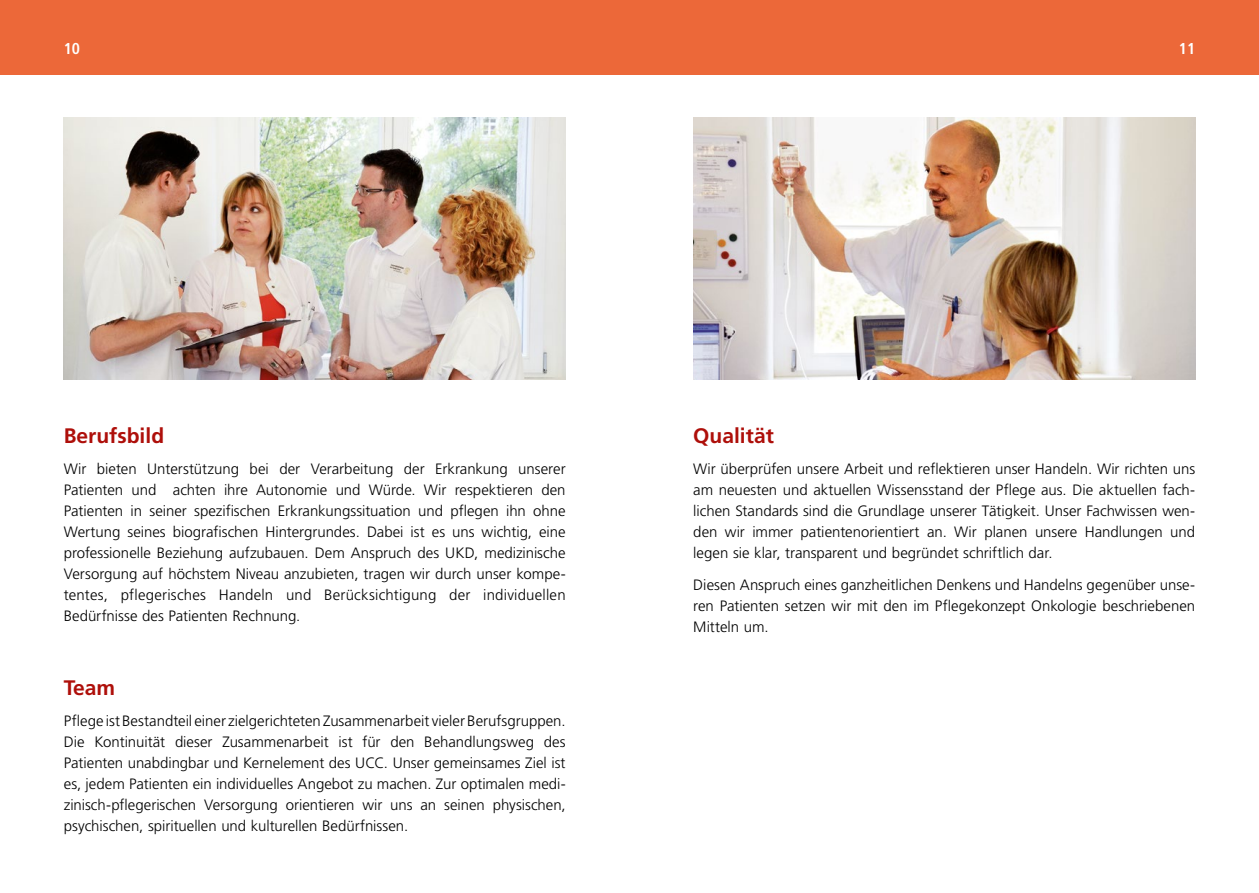
<style>
.page{position:relative;width:1259px;height:893px;background:#fff}
.page>*{position:absolute;margin:0;border:0;box-sizing:border-box;transform-origin:0 0}
.t1{font:700 21px "Frutiger LT";color:#ae0f0a}
.t2{font:700 condensed 15.75px "Frutiger LT";color:#fff}
.t3{font:300 15px/21px "Frutiger LT";color:#000;text-align:justify}
</style>
<div class="page">
<div style="left:0;top:0;width:1259px;height:75px;background:#ec6839"></div>
<img style="left:693px;top:117px;width:502px;height:263px">
<img style="left:64px;top:117px;width:502px;height:263px">
<p class="t2" style="left:64px;top:40px;width:18px">10</p>
<p class="t2" style="left:1178px;top:40px;width:18px">11</p>
<h1 class="t1" style="left:64px;top:423px;width:102px">Berufsbild</h1>
<p class="t3" style="left:64px;top:459px;width:503px">Wir bieten Unterstützung bei der Verarbeitung der Erkrankung unserer Patienten und achten ihre Autonomie und Würde. Wir respektieren den Patienten in seiner spezifischen Erkrankungssituation und pflegen ihn ohne Wertung seines biografischen Hintergrundes. Dabei ist es uns wichtig, eine professionelle Beziehung aufzubauen. Dem Anspruch des UKD, medizinische Versorgung auf höchstem Niveau anzubieten, tragen wir durch unser kompe&shy;tentes, pflegerisches Handeln und Berücksichtigung der individuellen Bedürfnisse des Patienten Rechnung.</p>
<h1 class="t1" style="left:64px;top:675px;width:53px">Team</h1>
<p class="t3" style="left:64px;top:711px;width:503px">Pflege ist Bestandteil einer zielgerichteten Zusammenarbeit vieler Berufsgruppen.<br>Die Kontinuität dieser Zusammenarbeit ist für den Behandlungsweg des Patienten unabdingbar und Kernelement des UCC. Unser gemeinsames Ziel ist es, jedem Patienten ein individuelles Angebot zu machen. Zur optimalen medi&shy;zinisch-pflegerischen Versorgung orientieren wir uns an seinen physischen, psychischen, spirituellen und kulturellen Bedürfnissen.</p>
<h1 class="t1" style="left:693px;top:423px;width:82px">Qualität</h1>
<p class="t3" style="left:693px;top:459px;width:503px">Wir überprüfen unsere Arbeit und reflektieren unser Handeln. Wir richten uns am neuesten und aktuellen Wissensstand der Pflege aus. Die aktuellen fach&shy;lichen Standards sind die Grundlage unserer Tätigkeit. Unser Fachwissen wen&shy;den wir immer patientenorientiert an. Wir planen unsere Handlungen und legen sie klar, transparent und begründet schriftlich dar.</p>
<p class="t3" style="left:693px;top:574px;width:503px">Diesen Anspruch eines ganzheitlichen Denkens und Handelns gegenüber unse&shy;ren Patienten setzen wir mit den im Pflegekonzept Onkologie beschriebenen Mitteln um.</p>
</div>
